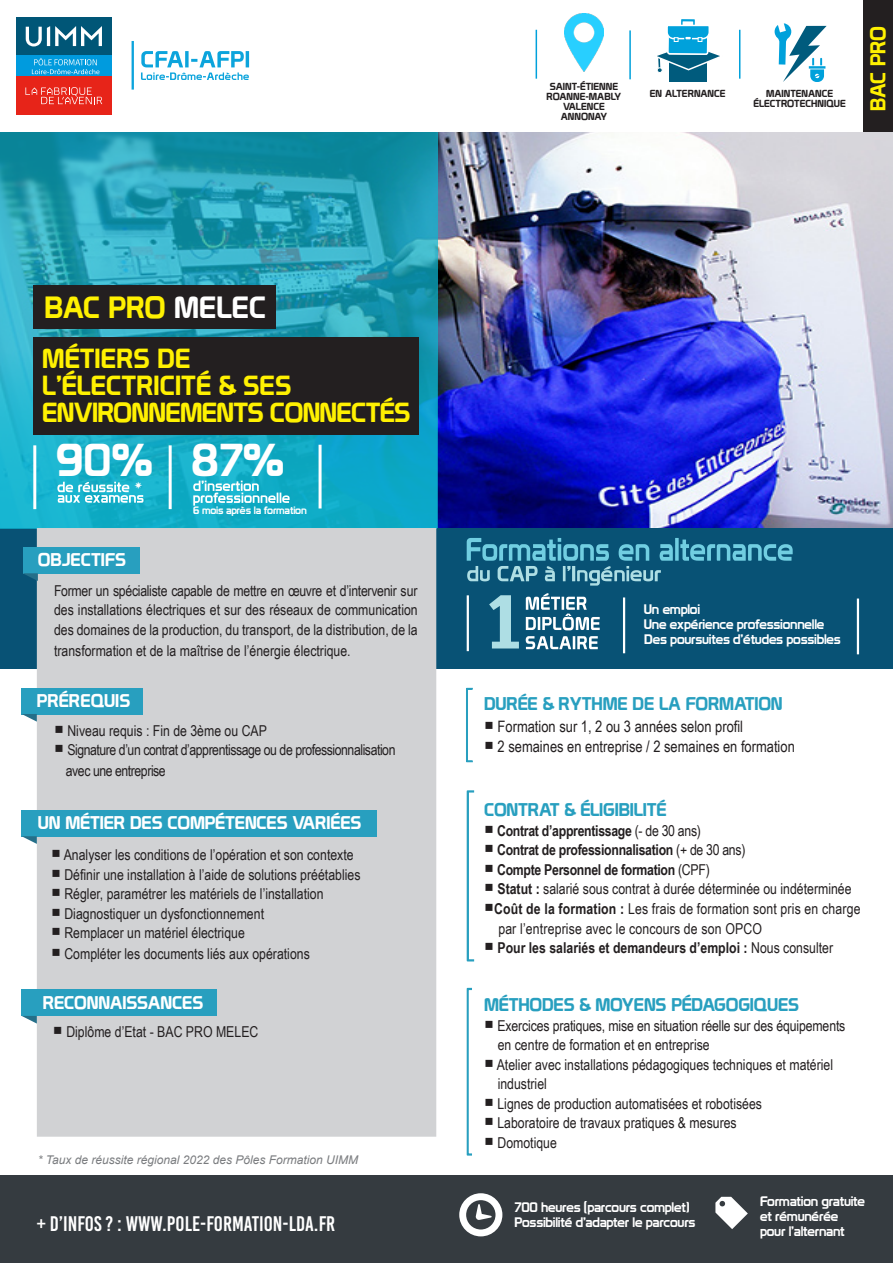
<style>
.page{position:relative;width:893px;height:1263px;background:#fff}
.page>*{position:absolute;margin:0;border:0;box-sizing:border-box;transform-origin:0 0}
.t1{font:45px "Prototype";color:#fff}
.t2{font:30px "Prototype";color:#fff101}
.t3{font:27px/27px "Prototype";letter-spacing:-.03em;color:#fff101}
.t4{font:21px "Bebas Kai";color:#fff}
.t5{font:21px "Prototype";letter-spacing:-.03em;color:#fff101}
.t6{font:18px "Prototype";letter-spacing:-.01em;color:#289fbf}
.t7{font:18px "Prototype";letter-spacing:-.01em;color:#fff}
.t8{font:15.75px "Arial Narrow";color:#231f20}
.t9{font:15px/19.5px "Arial Narrow";color:#231f20;text-align:justify}
.t10{font:700 15px "Arial Narrow";letter-spacing:-.02em;color:#231f20}
.t11{font:15px "Arial Narrow";letter-spacing:-.03em;color:#231f20}
.t12{font:700 15px "Arial Narrow";color:#231f20}
.t13{font:13.5px "Prototype";letter-spacing:-.02em;color:#fff}
.t14{font:italic 12px "Arial";color:#7a7c7f}
.t15{font:10.5px "Prototype";letter-spacing:-.02em;color:#fff}
.t16{font:10.05px "Prototype";color:#231f20}
.s1{color:#fff}
.s2{font-weight:400}
.s3{font-weight:700}
</style>
<div class="page">
<div style="left:863px;top:0;width:30px;height:149px;background:#231f20"></div>
<img style="left:436px;top:132px;width:457px;height:396px">
<div style="left:0;top:528px;width:893px;height:141px;background:#085275"></div>
<hr style="left:132px;top:41px;width:2px;height:49px;background:#0ca4dc">
<svg style="left:141px;top:51px;width:108px;height:29px"></svg>
<div style="left:16px;top:17px;width:95px;height:39px;background:#005677"></div>
<svg style="left:26px;top:26px;width:76px;height:20px"></svg>
<div style="left:16px;top:76px;width:95px;height:39px;background:#e72419"></div>
<svg style="left:25px;top:87px;width:77px;height:17px"></svg>
<div style="left:16px;top:56px;width:96px;height:20px;background:#009bde"></div>
<svg style="left:32px;top:58px;width:67px;height:16px"></svg>
<svg style="left:0;top:132px;width:437px;height:395px;background:#1fa3bb"></svg>
<div style="left:0;top:1176px;width:893px;height:87px;background:#353b40"></div>
<div style="left:33px;top:337px;width:386px;height:97px;background:#231f20"></div>
<div style="left:34px;top:285px;width:242px;height:44px;background:#231f20"></div>
<svg style="left:774px;top:23px;width:52px;height:59px"></svg>
<svg style="left:650px;top:19px;width:76px;height:244px"></svg>
<img style="left:564px;top:13px;width:39px;height:58px">
<hr style="left:739px;top:30px;width:1px;height:49px;background:#00a1db">
<hr style="left:629px;top:30px;width:2px;height:49px;background:#00a1db">
<hr style="left:536px;top:30px;width:1px;height:49px;background:#00a1db">
<div style="left:37px;top:528px;width:399px;height:609px;background:#d1d2d4"></div>
<hr style="left:623px;top:597px;width:2px;height:56px;background:#fff">
<svg style="left:526px;top:636px;width:72px;height:13px"></svg>
<svg style="left:526px;top:593px;width:74px;height:37px"></svg>
<svg style="left:489px;top:595px;width:30px;height:53px"></svg>
<svg style="left:467px;top:538px;width:326px;height:48px"></svg>
<div style="left:22px;top:688px;width:121px;height:26px;background:#289fbf"></div>
<svg style="left:22px;top:714px;width:15px;height:8px"></svg>
<div style="left:22px;top:810px;width:355px;height:26px;background:#289fbf"></div>
<svg style="left:22px;top:836px;width:15px;height:8px"></svg>
<div style="left:23px;top:547px;width:117px;height:26px;background:#289fbf"></div>
<svg style="left:23px;top:573px;width:15px;height:8px"></svg>
<svg style="left:459px;top:1193px;width:43px;height:43px"></svg>
<svg style="left:715px;top:1197px;width:33px;height:32px"></svg>
<div style="left:22px;top:990px;width:195px;height:26px;background:#289fbf"></div>
<svg style="left:22px;top:1016px;width:15px;height:7px"></svg>
<svg style="left:466px;top:687px;width:7px;height:76px"></svg>
<svg style="left:466px;top:790px;width:9px;height:172px"></svg>
<svg style="left:466px;top:987px;width:6px;height:169px"></svg>
<hr style="left:857px;top:598px;width:2px;height:56px;background:#fff">
<hr style="left:467px;top:595px;width:2px;height:56px;background:#fff">
<svg style="left:57px;top:482px;width:87px;height:21px"></svg>
<hr style="left:33px;top:445px;width:3px;height:64px;background:#fff">
<hr style="left:169px;top:445px;width:3px;height:64px;background:#fff">
<hr style="left:319px;top:445px;width:3px;height:63px;background:#fff">
<svg style="left:193px;top:481px;width:97px;height:25px;background:#5ac7d9"></svg>
<svg style="left:53px;top:850px;width:6px;height:7px"></svg>
<svg style="left:53px;top:870px;width:6px;height:7px"></svg>
<svg style="left:53px;top:889px;width:6px;height:7px"></svg>
<svg style="left:53px;top:909px;width:6px;height:7px"></svg>
<svg style="left:53px;top:928px;width:6px;height:7px"></svg>
<svg style="left:53px;top:949px;width:6px;height:7px"></svg>
<svg style="left:56px;top:726px;width:6px;height:7px"></svg>
<svg style="left:56px;top:745px;width:6px;height:7px"></svg>
<svg style="left:54px;top:1027px;width:7px;height:7px"></svg>
<p class="t16" style="left:550px;top:80px;width:70px">SAINT-ÉTIENNE</p>
<p class="t16" style="left:547px;top:90px;width:76px">ROANNE-MABLY</p>
<p class="t16" style="left:563px;top:100px;width:43px">VALENCE</p>
<p class="t16" style="left:561px;top:110px;width:48px">ANNONAY</p>
<p class="t16" style="left:650px;top:88px;width:77px">EN ALTERNANCE</p>
<p class="t16" style="left:766px;top:87px;width:69px">MAINTENANCE</p>
<p class="t16" style="left:753px;top:97px;width:94px">ÉLECTROTECHNIQUE</p>
<p class="t5" style="left:866px;top:111px;width:86px;rotate:-90deg">BAC PRO</p>
<p class="t2" style="left:45px;top:290px;width:223px">BAC PRO <span class="s1">MELEC</span></p>
<p class="t3" style="left:42px;top:344px;width:370px">MÉTIERS DE<br>L’ÉLECTRICITÉ &amp; SES<br>ENVIRONNEMENTS CONNECTÉS</p>
<p class="t1" style="left:56px;top:434px;width:99px">90%</p>
<p class="t7" style="left:135px;top:477px;width:8px">*</p>
<p class="t7" style="left:38px;top:549px;width:90px">OBJECTIFS</p>
<p class="t1" style="left:191px;top:434px;width:95px">87%</p>
<p class="t15" style="left:193px;top:504px;width:115px">6 mois après la formation</p>
<p class="t9" style="left:54px;top:580px;width:365px">Former un spécialiste capable de mettre en œuvre et d’intervenir sur des installations électriques et sur des réseaux de communication des domaines de la production, du transport, de la distribution, de la</p>
<p class="t9" style="left:54px;top:640px;width:298px">transformation et de la maîtrise de l’énergie électrique.</p>
<p class="t7" style="left:37px;top:690px;width:95px">PRÉREQUIS</p>
<p class="t9" style="left:67px;top:720px;width:201px">Niveau requis : Fin de 3ème ou CAP</p>
<p class="t11" style="left:67px;top:739px;width:330px">Signature d’un contrat d’apprentissage ou de professionnalisation</p>
<p class="t11" style="left:66px;top:760px;width:101px">avec une entreprise</p>
<p class="t7" style="left:38px;top:812px;width:325px">UN MÉTIER DES COMPÉTENCES VARIÉES</p>
<p class="t9" style="left:64px;top:845px;width:291px">Analyser les conditions de l’opération et son contexte</p>
<p class="t9" style="left:64px;top:864px;width:298px">Définir une installation à l’aide de solutions préétablies</p>
<p class="t9" style="left:64px;top:884px;width:261px">Régler, paramétrer les matériels de l’installation</p>
<p class="t9" style="left:64px;top:903px;width:201px">Diagnostiquer un dysfonctionnement</p>
<p class="t9" style="left:64px;top:923px;width:182px">Remplacer un matériel électrique</p>
<p class="t9" style="left:64px;top:944px;width:247px">Compléter les documents liés aux opérations</p>
<p class="t7" style="left:43px;top:992px;width:162px">RECONNAISSANCES</p>
<p class="t9" style="left:66px;top:1021px;width:194px">Diplôme d’Etat - BAC PRO MELEC</p>
<p class="t14" style="left:38px;top:1152px;width:322px">* Taux de réussite régional 2022 des Pôles Formation UIMM</p>
<p class="t4" style="left:37px;top:1212px;width:300px">+ D’INFOS ? : WWW.POLE-FORMATION-LDA.FR</p>
<p class="t13" style="left:644px;top:601px;width:58px">Un emploi</p>
<p class="t13" style="left:644px;top:616px;width:182px">Une expérience professionnelle</p>
<p class="t13" style="left:644px;top:631px;width:198px">Des poursuites d’études possibles</p>
<p class="t6" style="left:484px;top:693px;width:300px">DURÉE &amp; RYTHME DE LA FORMATION</p>
<p class="t8" style="left:498px;top:715px;width:247px">Formation sur 1, 2 ou 3 années selon profil</p>
<p class="t8" style="left:498px;top:735px;width:299px">2 semaines en entreprise / 2 semaines en formation</p>
<p class="t6" style="left:484px;top:799px;width:184px">CONTRAT &amp; ÉLIGIBILITÉ</p>
<p class="t10" style="left:497px;top:819px;width:205px">Contrat d’apprentissage <span class="s2">(- de 30 ans)</span></p>
<p class="t10" style="left:497px;top:839px;width:250px">Contrat de professionnalisation <span class="s2">(+ de 30 ans)</span></p>
<p class="t10" style="left:497px;top:858px;width:214px">Compte Personnel de formation <span class="s2">(CPF)</span></p>
<p class="t9" style="left:497px;top:879px;width:356px"><span class="s3">Statut :</span> salarié sous contrat à durée déterminée ou indéterminée</p>
<p class="t9" style="left:494px;top:898px;width:368px"><span class="s3">Coût de la formation :</span> Les frais de formation sont pris en charge</p>
<p class="t9" style="left:498px;top:918px;width:265px">par l’entreprise avec le concours de son OPCO</p>
<p class="t12" style="left:497px;top:936px;width:337px">Pour les salariés et demandeurs d’emploi : <span class="s2">Nous consulter</span></p>
<p class="t6" style="left:484px;top:994px;width:317px">MÉTHODES &amp; MOYENS PÉDAGOGIQUES</p>
<p class="t9" style="left:497px;top:1015px;width:349px">Exercices pratiques, mise en situation réelle sur des équipements</p>
<p class="t9" style="left:498px;top:1035px;width:213px">en centre de formation et en entreprise</p>
<p class="t9" style="left:497px;top:1054px;width:338px">Atelier avec installations pédagogiques techniques et matériel</p>
<p class="t9" style="left:498px;top:1074px;width:51px">industriel</p>
<p class="t9" style="left:497px;top:1093px;width:266px">Lignes de production automatisées et robotisées</p>
<p class="t9" style="left:497px;top:1113px;width:241px">Laboratoire de travaux pratiques &amp; mesures</p>
<p class="t9" style="left:497px;top:1132px;width:61px">Domotique</p>
<p class="t13" style="left:514px;top:1199px;width:176px">700 heures (parcours complet)</p>
<p class="t13" style="left:514px;top:1214px;width:182px">Possibilité d’adapter le parcours</p>
<p class="t13" style="left:760px;top:1193px;width:107px">Formation gratuite</p>
<p class="t13" style="left:760px;top:1208px;width:80px">et rémunérée</p>
<p class="t13" style="left:760px;top:1223px;width:86px">pour l’alternant</p>
</div>
